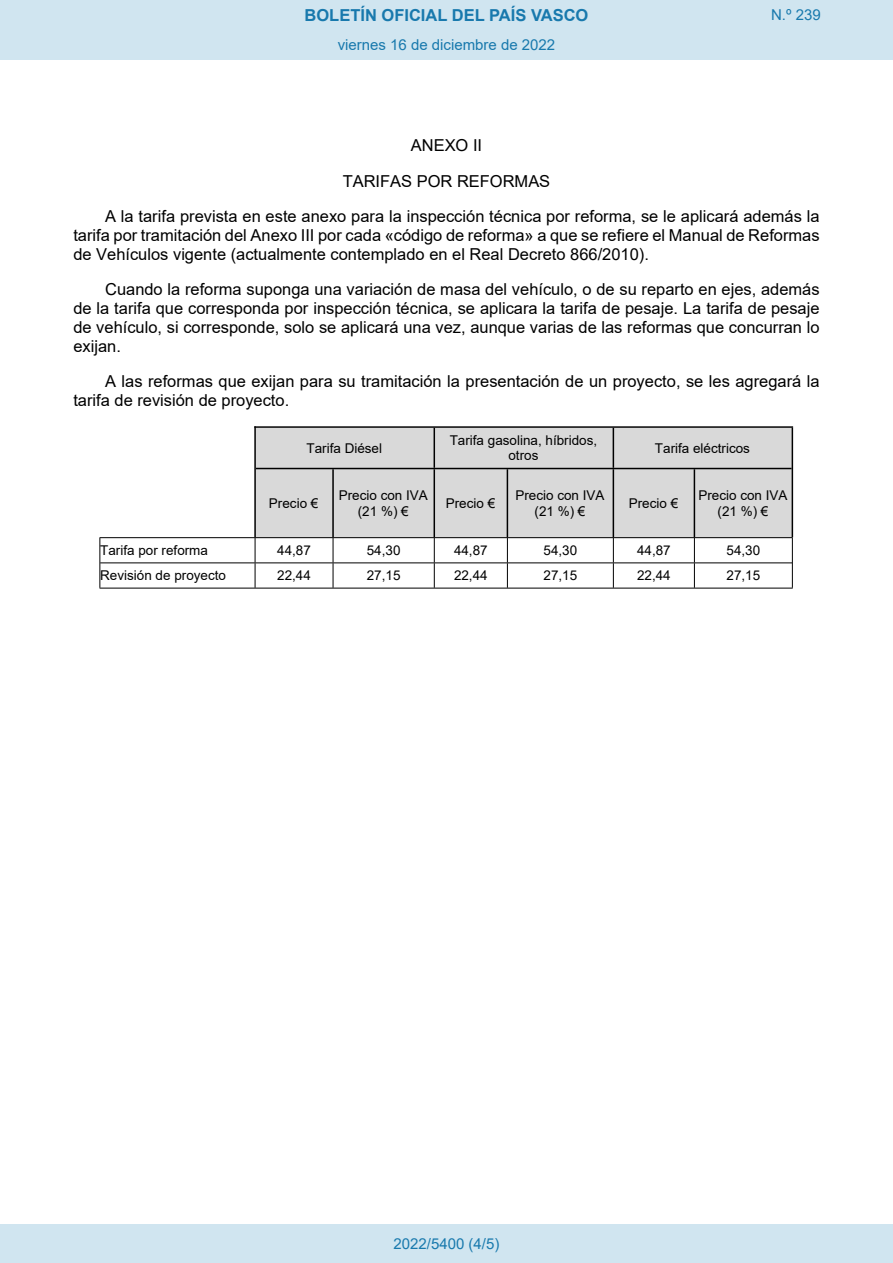
<style>
.page{position:relative;width:893px;height:1263px;background:#fff}
.page>*{position:absolute;margin:0;border:0;box-sizing:border-box;transform-origin:0 0}
.t1{font:16.5px/18.9px "Arial";color:#000}
.t2{font:700 16.5px "Arial";color:#1879ad}
.Paginacion_Centro{font:15px "Arial";color:#1879ad}
.t3{font:13.5px/15.5px "Arial";color:#000;text-align:center}
</style>
<div class="page">
<div style="left:255px;top:428px;width:179px;height:40px;background:#d9d9d9"></div>
<div style="left:434px;top:428px;width:179px;height:40px;background:#d9d9d9"></div>
<div style="left:613px;top:428px;width:179px;height:40px;background:#d9d9d9"></div>
<div style="left:255px;top:469px;width:77px;height:68px;background:#d9d9d9"></div>
<div style="left:333px;top:469px;width:101px;height:68px;background:#d9d9d9"></div>
<div style="left:434px;top:469px;width:73px;height:68px;background:#d9d9d9"></div>
<div style="left:507px;top:469px;width:106px;height:68px;background:#d9d9d9"></div>
<div style="left:613px;top:469px;width:81px;height:68px;background:#d9d9d9"></div>
<div style="left:694px;top:469px;width:98px;height:68px;background:#d9d9d9"></div>
<hr style="left:99px;top:538px;width:1px;height:50px;background:#000">
<hr style="left:254px;top:426px;width:2px;height:111px;background:#000">
<svg style="left:255px;top:538px;width:1px;height:50px"></svg>
<hr style="left:434px;top:428px;width:1px;height:40px;background:#000">
<hr style="left:434px;top:469px;width:1px;height:68px;background:#000">
<svg style="left:434px;top:538px;width:1px;height:50px"></svg>
<hr style="left:613px;top:428px;width:1px;height:40px;background:#000">
<hr style="left:613px;top:469px;width:1px;height:68px;background:#000">
<svg style="left:613px;top:538px;width:1px;height:50px"></svg>
<hr style="left:792px;top:428px;width:1px;height:109px;background:#000">
<hr style="left:792px;top:538px;width:1px;height:50px;background:#000">
<hr style="left:332px;top:469px;width:2px;height:68px;background:#000">
<svg style="left:333px;top:538px;width:1px;height:50px"></svg>
<hr style="left:507px;top:469px;width:1px;height:68px;background:#000">
<svg style="left:507px;top:538px;width:1px;height:50px"></svg>
<hr style="left:694px;top:469px;width:1px;height:68px;background:#000">
<svg style="left:694px;top:538px;width:1px;height:50px"></svg>
<hr style="left:254px;top:426px;width:539px;height:2px;background:#000">
<hr style="left:256px;top:468px;width:536px;height:1px;background:#000">
<hr style="left:99px;top:537px;width:694px;height:1px;background:#000">
<hr style="left:100px;top:562px;width:692px;height:1px;background:#000">
<hr style="left:99px;top:588px;width:694px;height:1px;background:#000">
<div style="left:0;top:0;width:893px;height:60px;background:#d0e5f0"></div>
<div style="left:0;top:1225px;width:893px;height:38px;background:#d0e5f0"></div>
<p class="t2" style="left:305px;top:3px;width:285px">BOLETÍN OFICIAL DEL PAÍS VASCO</p>
<p class="Paginacion_Centro" style="left:771px;top:5px;width:51px">N.º 239</p>
<p class="Paginacion_Centro" style="left:338px;top:35px;width:219px">viernes 16 de diciembre de 2022</p>
<p class="t1" style="left:411px;top:136px;width:73px">ANEXO II</p>
<p class="t1" style="left:343px;top:171px;width:209px">TARIFAS POR REFORMAS</p>
<p class="t1" style="left:105px;top:207px;width:716px">A la tarifa prevista en este anexo para la inspección técnica por reforma, se le aplicará además la</p>
<p class="t1" style="left:73px;top:226px;width:748px">tarifa por tramitación del Anexo III por cada «código de reforma» a que se refiere el Manual de Reformas de Vehículos vigente (actualmente contemplado en el Real Decreto 866/2010).</p>
<p class="t1" style="left:73px;top:280px;width:748px;text-align:justify;text-indent:32px">Cuando la reforma suponga una variación de masa del vehículo, o de su reparto en ejes, además de la tarifa que corresponda por inspección técnica, se aplicara la tarifa de pesaje. La tarifa de pesaje de vehículo, si corresponde, solo se aplicará una vez, aunque varias de las reformas que concurran lo exijan.</p>
<p class="t1" style="left:73px;top:372px;width:748px;text-indent:32px">A las reformas que exijan para su tramitación la presentación de un proyecto, se les agregará la tarifa de revisión de proyecto.</p>
<p class="t3" style="left:306px;top:440px;width:77px">Tarifa Diésel</p>
<p class="t3" style="left:450px;top:432px;width:149px">Tarifa gasolina, híbridos, otros</p>
<p class="t3" style="left:655px;top:440px;width:97px">Tarifa eléctricos</p>
<p class="t3" style="left:269px;top:496px;width:51px">Precio €</p>
<p class="t3" style="left:339px;top:488px;width:91px">Precio con IVA (21 %) €</p>
<p class="t3" style="left:446px;top:496px;width:51px">Precio €</p>
<p class="t3" style="left:515px;top:488px;width:91px">Precio con IVA (21 %) €</p>
<p class="t3" style="left:629px;top:496px;width:51px">Precio €</p>
<p class="t3" style="left:698px;top:488px;width:91px">Precio con IVA (21 %) €</p>
<p class="t3" style="left:100px;top:543px;width:109px">Tarifa por reforma</p>
<p class="t3" style="left:277px;top:543px;width:35px">44,87</p>
<p class="t3" style="left:367px;top:543px;width:35px">54,30</p>
<p class="t3" style="left:454px;top:543px;width:35px">44,87</p>
<p class="t3" style="left:543px;top:543px;width:35px">54,30</p>
<p class="t3" style="left:637px;top:543px;width:35px">44,87</p>
<p class="t3" style="left:726px;top:543px;width:35px">54,30</p>
<p class="t3" style="left:100px;top:568px;width:127px">Revisión de proyecto</p>
<p class="t3" style="left:277px;top:568px;width:35px">22,44</p>
<p class="t3" style="left:367px;top:568px;width:35px">27,15</p>
<p class="t3" style="left:454px;top:568px;width:35px">22,44</p>
<p class="t3" style="left:543px;top:568px;width:35px">27,15</p>
<p class="t3" style="left:637px;top:568px;width:35px">22,44</p>
<p class="t3" style="left:726px;top:568px;width:35px">27,15</p>
<p class="Paginacion_Centro" style="left:393px;top:1234px;width:107px">2022/5400 (4/5)</p>
</div>
